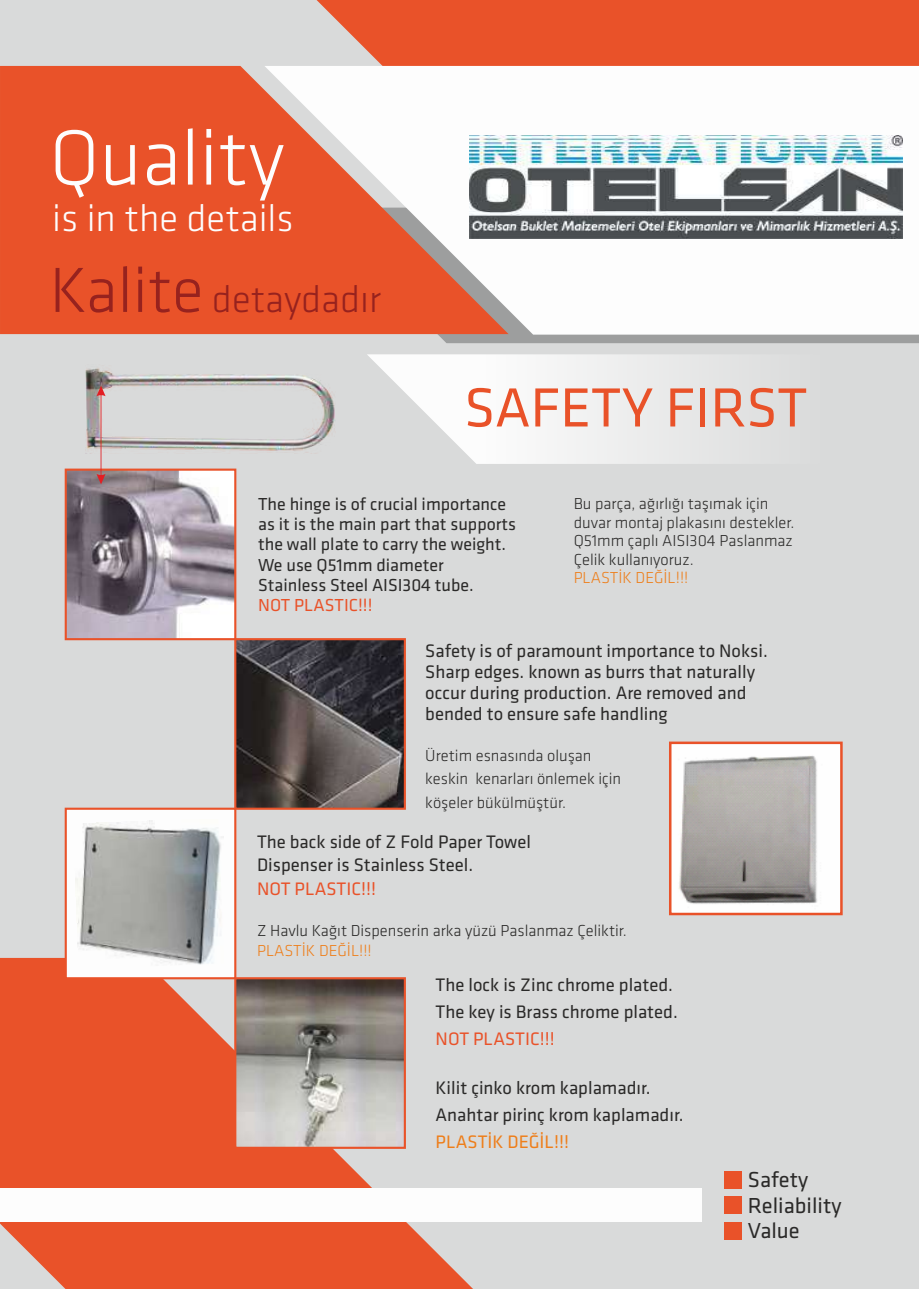
<style>
.page{position:relative;width:919px;height:1289px;background:#fff}
.page>*{position:absolute;margin:0;border:0;box-sizing:border-box;transform-origin:0 0}
.t1{font:300 81px "Klavika";color:#fdfdfd}
.t2{font:57.15px "Klavika";color:#e95229}
.t3{font:300 39px "Klavika";color:#97221e}
.t4{font:300 39px "Klavika";color:#fdfdfd}
.t5{font:22.5px/25.3px "Klavika";color:#2b2a29}
.t6{font:18.75px/21.1px "Klavika";color:#2b2a29}
.t7{font:18.75px "Klavika";color:#e95229}
.t8{font:18.75px "Klavika";color:#ee7e1a}
.t9{font:18px/20.2px "Klavika";color:#2b2a29}
.t10{font:18px "Klavika";color:#e95229}
.t11{font:300 16.5px/18.6px "Klavika";color:#2b2a29}
.t12{font:300 16.5px "Klavika";color:#ee7e1a}
.s1{font-size:66px}
</style>
<div class="page">
<div style="left:0;top:0;width:918px;height:1288px;background:#d9dada"></div>
<svg style="left:0;top:957px;width:473px;height:331px;fill:#e95229"></svg>
<svg style="left:367px;top:354px;width:356px;height:110px;fill:#f0f0f0"></svg>
<svg style="left:311px;top:334px;width:607px;height:9px;fill:#9d9e9e"></svg>
<svg style="left:316px;top:0;width:602px;height:66px;background:#e85a34"></svg>
<div style="left:508px;top:66px;width:410px;height:268px;background:#fdfdfd"></div>
<svg style="left:0;top:66px;width:508px;height:268px;background:#ea7859"></svg>
<div style="left:0;top:1188px;width:701px;height:33px;background:#fdfdfd"></div>
<img style="left:68px;top:471px;width:165px;height:166px">
<div style="left:65px;top:468px;width:171px;height:172px;border:2px solid #e95229"></div>
<img style="left:673px;top:745px;width:165px;height:166px">
<div style="left:669px;top:741px;width:173px;height:174px;border:3px solid #e95229"></div>
<img style="left:237px;top:641px;width:166px;height:165px">
<div style="left:234px;top:638px;width:172px;height:171px;border:2px solid #e95229"></div>
<div style="left:66px;top:808px;width:169px;height:170px;background:#fdfdfd"></div>
<img style="left:75px;top:820px;width:146px;height:145px">
<div style="left:65px;top:807px;width:171px;height:172px;border:2px solid #e95229"></div>
<img style="left:237px;top:980px;width:166px;height:165px">
<div style="left:234px;top:977px;width:172px;height:171px;border:2px solid #e95229"></div>
<div style="left:724px;top:1171px;width:17px;height:17px;background:#e95229"></div>
<div style="left:724px;top:1196px;width:17px;height:17px;background:#e95229"></div>
<div style="left:724px;top:1222px;width:17px;height:17px;background:#e95229"></div>
<img style="left:86px;top:368px;width:249px;height:86px">
<svg style="left:96px;top:385px;width:10px;height:99px"></svg>
<img style="left:469px;top:135px;width:433px;height:103px">
<h1 class="t1" style="left:49px;top:124px;width:236px">Quality</h1>
<h3 class="t4" style="left:52px;top:201px;width:243px">is in the details</h3>
<h3 class="t3" style="left:50px;top:283px;width:333px"><span class="s1">Kalite</span> detaydadır</h3>
<h2 class="t2" style="left:464px;top:383px;width:344px">SAFETY FIRST</h2>
<p class="t9" style="left:258px;top:495px;width:259px">The hinge is of crucial importance as it is the main part that supports the wall plate to carry the weight.<br>We use Q51mm diameter<br>Stainless Steel AISI304 tube.</p>
<p class="t10" style="left:258px;top:597px;width:116px">NOT PLASTIC!!!</p>
<p class="t11" style="left:573px;top:495px;width:222px">Bu parça, ağırlığı taşımak için duvar montaj plakasını destekler.<br>Q51mm çaplı AISI304 Paslanmaz<br>Çelik kullanıyoruz.</p>
<p class="t12" style="left:573px;top:571px;width:116px">PLASTİK DEĞİL!!!</p>
<p class="t6" style="left:425px;top:641px;width:344px">Safety is of paramount importance to Noksi.<br>Sharp edges. known as burrs that naturally occur during production. Are removed and bended to ensure safe handling</p>
<p class="t11" style="left:425px;top:745px;width:197px;line-height:23.2px">Üretim esnasında oluşan keskin kenarları önlemek için köşeler bükülmüştür.</p>
<p class="t6" style="left:257px;top:831px;width:275px;line-height:23.4px">The back side of Z Fold Paper Towel<br>Dispenser is Stainless Steel.</p>
<p class="t7" style="left:257px;top:880px;width:121px">NOT PLASTIC!!!</p>
<p class="t11" style="left:257px;top:922px;width:371px">Z Havlu Kağıt Dispenserin arka yüzü Paslanmaz Çeliktir.</p>
<p class="t12" style="left:257px;top:943px;width:116px">PLASTİK DEĞİL!!!</p>
<p class="t6" style="left:435px;top:973px;width:244px;line-height:27px">The lock is Zinc chrome plated.<br>The key is Brass chrome plated.</p>
<p class="t7" style="left:435px;top:1031px;width:121px">NOT PLASTIC!!!</p>
<p class="t6" style="left:435px;top:1075px;width:249px;line-height:27px">Kilit çinko krom kaplamadır.<br>Anahtar pirinç krom kaplamadır.</p>
<p class="t8" style="left:435px;top:1133px;width:135px">PLASTİK DEĞİL!!!</p>
<p class="t5" style="left:747px;top:1169px;width:95px">Safety<br>Reliability<br>Value</p>
</div>
